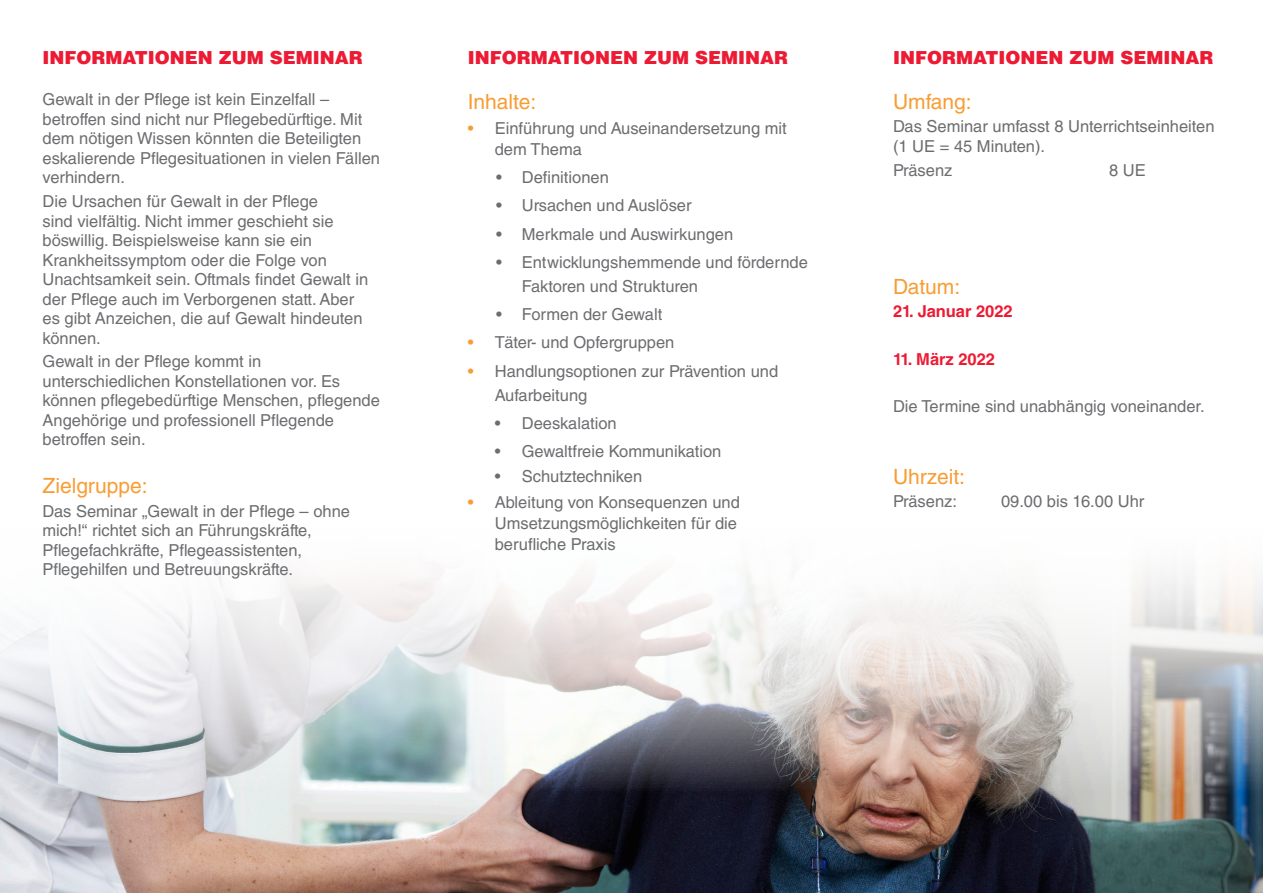
<style>
.page{position:relative;width:1263px;height:893px;background:#fff}
.page>*{position:absolute;margin:0;border:0;box-sizing:border-box;transform-origin:0 0}
.t1{font:21px "Helvetica LT Std";color:#f89d33}
.t2{font:900 18px "Helvetica LT Std";color:#ed1a33}
.t3{font:16.5px/19.5px "Helvetica LT Std";color:#6c6d70}
.t4{font:700 16.5px "Helvetica LT Std";color:#ed1a33}
.s1{color:#f89d33}
</style>
<div class="page">
<img style="left:0;top:571px;width:1263px;height:322px">
<p class="t2" style="left:43px;top:46px;width:322px">INFORMATIONEN ZUM SEMINAR</p>
<p class="t3" style="left:43px;top:90px;width:339px">Gewalt in der Pflege ist kein Einzelfall – betroffen sind nicht nur Pflegebedürftige. Mit dem nötigen Wissen könnten die Beteiligten eskalierende Pflegesituationen in vielen Fällen verhindern.</p>
<p class="t3" style="left:43px;top:192px;width:327px">Die Ursachen für Gewalt in der Pflege<br>sind vielfältig. Nicht immer geschieht sie böswillig. Beispielsweise kann sie ein Krankheitssymptom oder die Folge von Unachtsamkeit sein. Oftmals findet Gewalt in der Pflege auch im Verborgenen statt. Aber es gibt Anzeichen, die auf Gewalt hindeuten können.</p>
<p class="t3" style="left:43px;top:352px;width:339px">Gewalt in der Pflege kommt in unterschiedlichen Konstellationen vor. Es können pflegebedürftige Menschen, pflegende Angehörige und professionell Pflegende betroffen sein.</p>
<p class="t1" style="left:43px;top:473px;width:107px">Zielgruppe:</p>
<p class="t3" style="left:43px;top:501px;width:309px">Das Seminar „Gewalt in der Pflege – ohne mich!“ richtet sich an Führungskräfte, Pflegefachkräfte, Pflegeassistenten, Pflegehilfen und Betreuungskräfte.</p>
<p class="t2" style="left:468px;top:46px;width:322px">INFORMATIONEN ZUM SEMINAR</p>
<p class="t2" style="left:893px;top:46px;width:322px">INFORMATIONEN ZUM SEMINAR</p>
<p class="t1" style="left:468px;top:89px;width:70px">Inhalte:</p>
<p class="t3" style="left:495px;top:118px;width:294px;line-height:21px;text-indent:-27px"><span class="s1">•</span> Einführung und Auseinandersetzung mit dem Thema</p>
<p class="t3" style="left:496px;top:168px;width:114px">• Definitionen</p>
<p class="t3" style="left:496px;top:196px;width:197px">• Ursachen und Auslöser</p>
<p class="t3" style="left:496px;top:224px;width:238px">• Merkmale und Auswirkungen</p>
<p class="t3" style="left:522px;top:250px;width:288px;line-height:24px;text-indent:-25px">• Entwicklungshemmende und fördernde<br>Faktoren und Strukturen</p>
<p class="t3" style="left:496px;top:305px;width:168px">• Formen der Gewalt</p>
<p class="t3" style="left:468px;top:333px;width:208px"><span class="s1">•</span> Täter- und Opfergruppen</p>
<p class="t3" style="left:495px;top:359px;width:285px;line-height:24px;text-indent:-27px"><span class="s1">•</span> Handlungsoptionen zur Prävention und<br>Aufarbeitung</p>
<p class="t3" style="left:495px;top:413px;width:124px">• Deeskalation</p>
<p class="t3" style="left:495px;top:442px;width:228px">• Gewaltfreie Kommunikation</p>
<p class="t3" style="left:495px;top:467px;width:149px">• Schutztechniken</p>
<p class="t3" style="left:495px;top:491px;width:247px;line-height:21px;text-indent:-27px"><span class="s1">•</span> Ableitung von Konsequenzen und<br>Umsetzungsmöglichkeiten für die berufliche Praxis</p>
<p class="t1" style="left:893px;top:89px;width:80px">Umfang:</p>
<p class="t3" style="left:893px;top:117px;width:323px">Das Seminar umfasst 8 Unterrichtseinheiten (1 UE = 45 Minuten).</p>
<p class="t3" style="left:893px;top:160px;width:61px">Präsenz</p>
<p class="t3" style="left:1109px;top:160px;width:38px">8 UE</p>
<p class="t1" style="left:893px;top:274px;width:69px">Datum:</p>
<p class="t4" style="left:893px;top:301px;width:121px">21. Januar 2022</p>
<p class="t4" style="left:893px;top:349px;width:104px">11. März 2022</p>
<p class="t3" style="left:893px;top:397px;width:313px">Die Termine sind unabhängig voneinander.</p>
<p class="t1" style="left:893px;top:464px;width:74px">Uhrzeit:</p>
<p class="t3" style="left:893px;top:492px;width:66px">Präsenz:</p>
<p class="t3" style="left:1001px;top:492px;width:145px">09.00 bis 16.00 Uhr</p>
</div>
